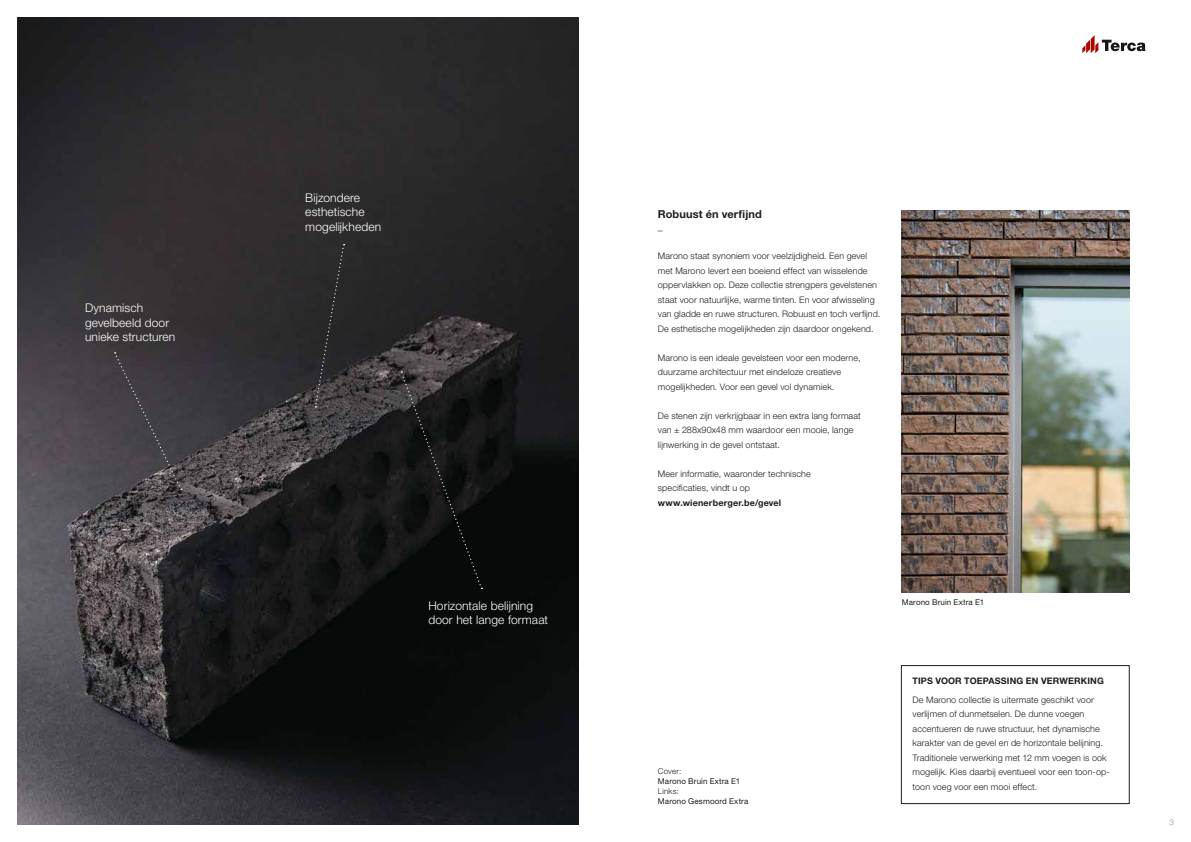
<style>
.page{position:relative;width:1191px;height:842px;background:#fff}
.page>*{position:absolute;margin:0;border:0;box-sizing:border-box;transform-origin:0 0}
.t1{font:300 12px/14.4px "Helvetica Neue LT Std";letter-spacing:.01em;color:#fff}
.t2{font:700 11px "Helvetica Neue LT Std";letter-spacing:.01em;color:#1d1d1b}
.t3{font:10px "Helvetica Neue LT Std";color:#1d1d1b}
.t4{font:300 9px/14.5px "Helvetica Neue LT Std";letter-spacing:.01em;color:#1d1d1b}
.t5{font:700 9px "Helvetica Neue LT Std";letter-spacing:.02em;color:#1d1d1b}
.t6{font:8px "Helvetica Neue LT Std";letter-spacing:.015em;color:#1d1d1b}
.t7{font:300 8px "Helvetica Neue LT Std";letter-spacing:.025em;color:#1d1d1b}
.t8{font:300 8px "Helvetica Neue LT Std";color:#929292}
</style>
<div class="page">
<img style="left:17px;top:17px;width:561px;height:808px">
<svg style="left:114px;top:352px;width:68px;height:138px"></svg>
<svg style="left:400px;top:371px;width:82px;height:218px"></svg>
<svg style="left:314px;top:244px;width:30px;height:163px"></svg>
<svg style="left:1082px;top:35px;width:63px;height:18px"></svg>
<div style="left:901px;top:665px;width:228px;height:139px;border:1px solid #1d1d1b"></div>
<img style="left:901px;top:211px;width:228px;height:382px">
<h1 class="t1" style="left:85px;top:300px;width:92px">Dynamisch gevelbeeld door unieke structuren</h1>
<h1 class="t1" style="left:305px;top:190px;width:77px">Bijzondere esthetische mogelijkheden</h1>
<h1 class="t1" style="left:428px;top:598px;width:121px">Horizontale belijning door het lange formaat</h1>
<p class="t2" style="left:658px;top:208px;width:105px">Robuust én verfijnd</p>
<p class="t3" style="left:658px;top:221px;width:6px">_</p>
<p class="t4" style="left:658px;top:248px;width:224px">Marono staat synoniem voor veelzijdigheid. Een gevel met Marono levert een boeiend effect van wisselende oppervlakken op. Deze collectie strengpers gevelstenen staat voor natuurlijke, warme tinten. En voor afwisseling van gladde en ruwe structuren. Robuust en toch verfijnd.<br>De esthetische mogelijkheden zijn daardoor ongekend.</p>
<p class="t4" style="left:658px;top:350px;width:204px">Marono is een ideale gevelsteen voor een moderne, duurzame architectuur met eindeloze creatieve mogelijkheden. Voor een gevel vol dynamiek.</p>
<p class="t4" style="left:658px;top:408px;width:204px">De stenen zijn verkrijgbaar in een extra lang formaat van ± 288x90x48 mm waardoor een mooie, lange lijnwerking in de gevel ontstaat.</p>
<p class="t4" style="left:658px;top:466px;width:154px">Meer informatie, waaronder technische specificaties, vindt u op</p>
<p class="t5" style="left:658px;top:497px;width:125px">www.wienerberger.be/gevel</p>
<p class="t7" style="left:658px;top:766px;width:25px">Cover:</p>
<p class="t6" style="left:658px;top:776px;width:84px">Marono Bruin Extra E1</p>
<p class="t7" style="left:658px;top:786px;width:22px">Links:</p>
<p class="t6" style="left:658px;top:796px;width:92px">Marono Gesmoord Extra</p>
<p class="t6" style="left:901px;top:597px;width:84px">Marono Bruin Extra E1</p>
<p class="t5" style="left:912px;top:676px;width:193px">TIPS VOOR TOEPASSING EN VERWERKING</p>
<p class="t4" style="left:912px;top:692px;width:199px">De Marono collectie is uitermate geschikt voor verlijmen of dunmetselen. De dunne voegen accentueren de ruwe structuur, het dynamische karakter van de gevel en de horizontale belijning.<br>Traditionele verwerking met 12 mm voegen is ook mogelijk. Kies daarbij eventueel voor een toon-op&shy;toon voeg voor een mooi effect.</p>
<p class="t8" style="left:1169px;top:817px;width:6px">3</p>
</div>
